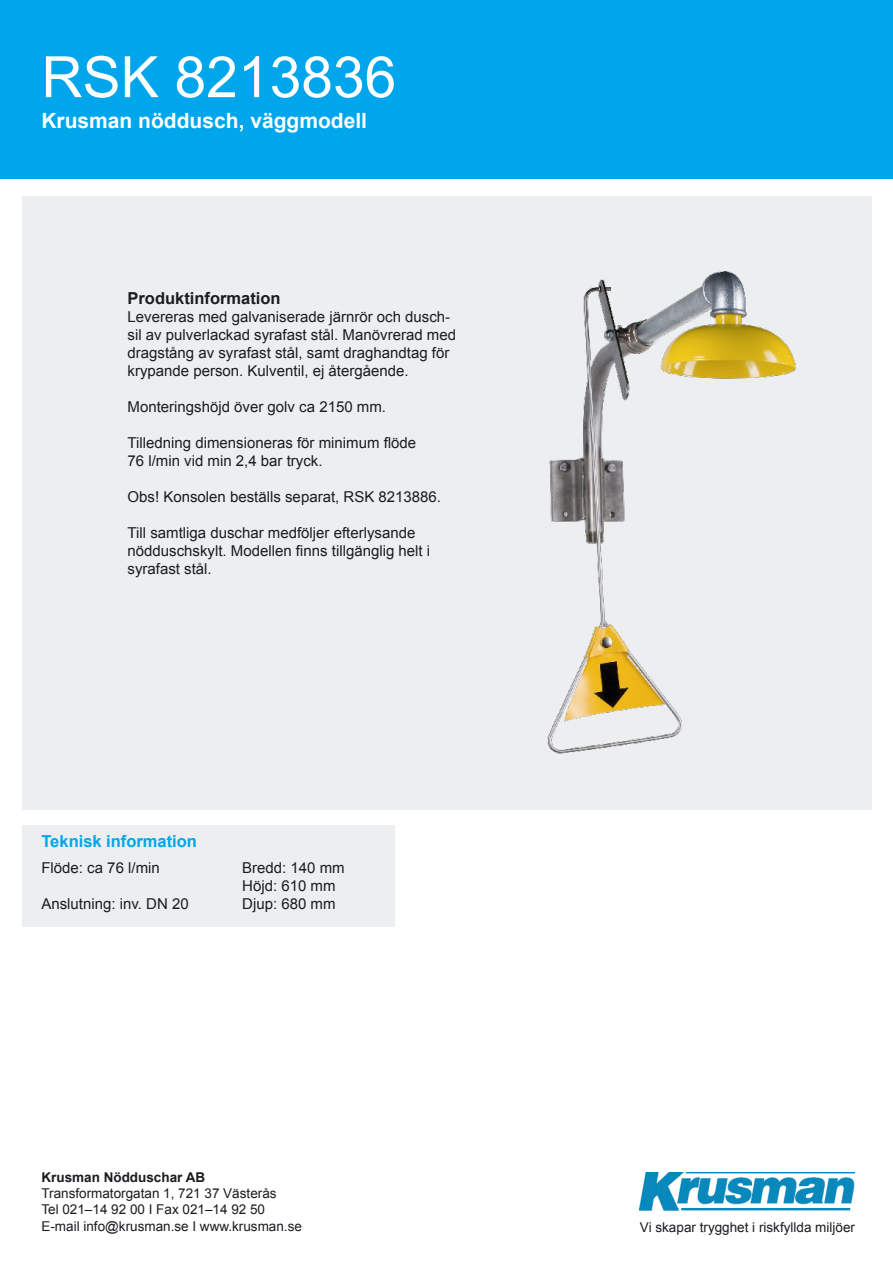
<style>
.page{position:relative;width:893px;height:1263px;background:#fff}
.page>*{position:absolute;margin:0;border:0;box-sizing:border-box;transform-origin:0 0}
.t1{font:57px "Arial";color:#fff}
.t2{font:700 21px "Arial";color:#fff}
.t3{font:700 16.5px "Arial";color:#00a6eb}
.t4{font:700 16.5px "Arial";color:#1b1c20}
.t5{font:15px/18px "Arial";color:#1b1c20}
.t6{font:13.5px/16.2px "Arial";color:#1b1c20}
.t7{font:700 13.5px "Arial";color:#1b1c20}
</style>
<div class="page">
<div style="left:22px;top:825px;width:373px;height:101px;background:#edeeef"></div>
<div style="left:22px;top:197px;width:850px;height:613px;background:#edeeef"></div>
<div style="left:0;top:0;width:893px;height:179px;background:#00a6eb"></div>
<img style="left:639px;top:1172px;width:216px;height:39px">
<img style="left:547px;top:271px;width:249px;height:483px">
<h1 class="t1" style="left:41px;top:40px;width:356px">RSK 8213836</h1>
<h2 class="t2" style="left:41px;top:106px;width:327px">Krusman nöddusch, väggmodell</h2>
<p class="t4" style="left:128px;top:287px;width:155px">Produktinformation</p>
<p class="t5" style="left:128px;top:308px;width:330px">Levereras med galvaniserade järnrör och dusch&shy;sil av pulverlackad syrafast stål. Manövrerad med dragstång av syrafast stål, samt draghandtag för krypande person. Kulventil, ej återgående.</p>
<p class="t5" style="left:128px;top:398px;width:260px">Monteringshöjd över golv ca 2150 mm.</p>
<p class="t5" style="left:128px;top:434px;width:290px">Tilledning dimensioneras för minimum flöde<br>76 l/min vid min 2,4 bar tryck.</p>
<p class="t5" style="left:128px;top:488px;width:315px">Obs! Konsolen beställs separat, RSK 8213886.</p>
<p class="t5" style="left:128px;top:524px;width:304px">Till samtliga duschar medföljer efterlysande nödduschskylt. Modellen finns tillgänglig helt i syrafast stål.</p>
<p class="t3" style="left:41px;top:831px;width:157px">Teknisk information</p>
<p class="t5" style="left:41px;top:858px;width:120px">Flöde: ca 76 l/min</p>
<p class="t5" style="left:41px;top:894px;width:149px">Anslutning: inv. DN 20</p>
<p class="t5" style="left:242px;top:858px;width:104px">Bredd: 140 mm<br>Höjd: 610 mm<br>Djup: 680 mm</p>
<p class="t7" style="left:41px;top:1168px;width:165px">Krusman Nödduschar AB</p>
<p class="t6" style="left:41px;top:1185px;width:262px">Transformatorgatan 1, 721 37 Västerås<br>Tel 021–14 92 00 I Fax 021–14 92 50<br>E-mail info@krusman.se I www.krusman.se</p>
<p class="t6" style="left:640px;top:1219px;width:217px">Vi skapar trygghet i riskfyllda miljöer</p>
</div>
